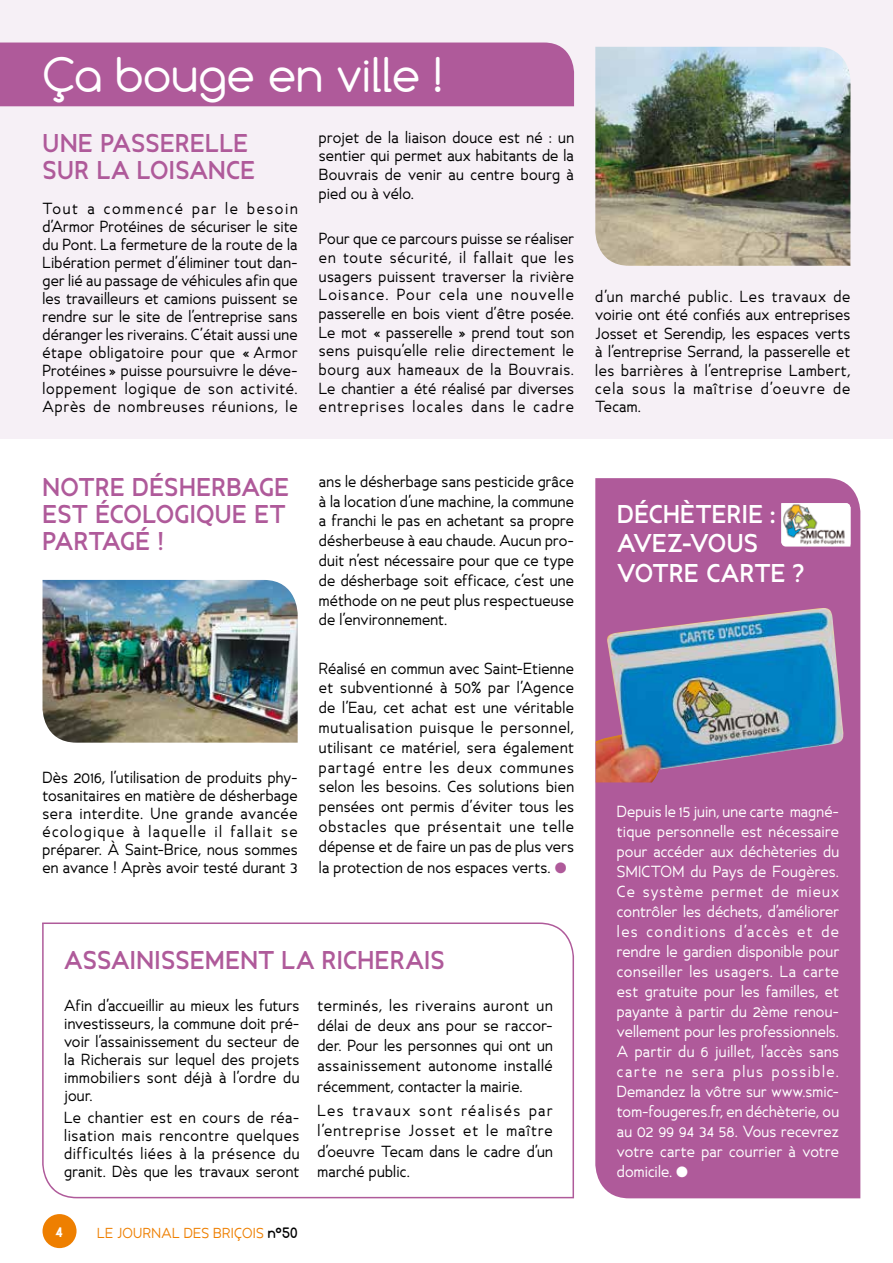
<style>
.page{position:relative;width:893px;height:1263px;background:#fff}
.page>*{position:absolute;margin:0;border:0;box-sizing:border-box;transform-origin:0 0}
.t1{font:45px "Comfortaa";color:#fff}
.t2{font:700 24px/27px "Ancillary";letter-spacing:.005em;color:#af5a9a}
.t3{font:700 24px/29.1px "Ancillary";letter-spacing:.005em;color:#fff}
.t4{font:15px/18px "Ancillary";letter-spacing:.02em;color:#000;text-align:justify}
.t5{font:15px/20px "Ancillary";letter-spacing:.01em;color:#fff;text-align:justify}
.t6{font:700 15px "Ancillary";color:#fff}
.t7{font:13.5px "Ancillary";letter-spacing:.025em;color:#ee7f00}
.s1{color:#af5a9a}
.s2{font-family:"Comfortaa";font-weight:700;color:#000}
</style>
<div class="page">
<div style="left:43px;top:1214px;width:34px;height:34px;background:#ee7f00;border-radius:50%"></div>
<div style="left:0;top:0;width:893px;height:439px;background:#f6f0f6"></div>
<div style="left:0;top:43px;width:574px;height:63px;background:#af5a9a"></div>
<img style="left:595px;top:47px;width:255px;height:219px">
<img style="left:43px;top:580px;width:255px;height:163px">
<svg style="left:42px;top:922px;width:532px;height:276px"></svg>
<div style="left:595px;top:478px;width:265px;height:720px;background:#af5a9a"></div>
<svg style="left:781px;top:545px;width:69px;height:2px"></svg>
<img style="left:781px;top:503px;width:69px;height:42px">
<img style="left:596px;top:608px;width:248px;height:174px">
<h1 class="t1" style="left:43px;top:46px;width:401px">Ça bouge en ville !</h1>
<h2 class="t2" style="left:43px;top:129px;width:214px">UNE PASSERELLE<br>SUR LA LOISANCE</h2>
<p class="t4" style="left:43px;top:199px;width:257px">Tout a commencé par le besoin d’Armor Protéines de sécuriser le site du Pont. La fermeture de la route de la Libération permet d’éliminer tout dan&shy;ger lié au passage de véhicules afin que les travailleurs et camions puissent se rendre sur le site de l’entreprise sans déranger les riverains. C’était aussi une étape obligatoire pour que « Armor Protéines » puisse poursuivre le déve&shy;loppement logique de son activité.<br>Après de nombreuses réunions, le</p>
<p class="t4" style="left:319px;top:128px;width:257px;line-height:18.6px">projet de la liaison douce est né : un sentier qui permet aux habitants de la Bouvrais de venir au centre bourg à pied ou à vélo.</p>
<p class="t4" style="left:319px;top:230px;width:257px;line-height:18.6px">Pour que ce parcours puisse se réaliser en toute sécurité, il fallait que les usagers puissent traverser la rivière Loisance. Pour cela une nouvelle passerelle en bois vient d’être posée.<br>Le mot « passerelle » prend tout son sens puisqu’elle relie directement le bourg aux hameaux de la Bouvrais.<br>Le chantier a été réalisé par diverses entreprises locales dans le cadre</p>
<p class="t4" style="left:595px;top:287px;width:257px;line-height:18.5px">d’un marché public. Les travaux de voirie ont été confiés aux entreprises Josset et Serendip, les espaces verts à l’entreprise Serrand, la passerelle et les barrières à l’entreprise Lambert, cela sous la maîtrise d’oeuvre de Tecam.</p>
<h2 class="t2" style="left:43px;top:473px;width:248px">NOTRE DÉSHERBAGE<br>EST ÉCOLOGIQUE ET<br>PARTAGÉ !</h2>
<p class="t4" style="left:43px;top:768px;width:257px">Dès 2016, l’utilisation de produits phy&shy;tosanitaires en matière de désherbage sera interdite. Une grande avancée écologique à laquelle il fallait se préparer. À Saint-Brice, nous sommes en avance ! Après avoir testé durant 3</p>
<p class="t4" style="left:319px;top:471px;width:257px;line-height:19.8px">ans le désherbage sans pesticide grâce à la location d’une machine, la commune a franchi le pas en achetant sa propre désherbeuse à eau chaude. Aucun pro&shy;duit n’est nécessaire pour que ce type de désherbage soit efficace, c’est une méthode on ne peut plus respectueuse de l’environnement.</p>
<p class="t4" style="left:319px;top:658px;width:257px;line-height:19.8px">Réalisé en commun avec Saint-Etienne et subventionné à 50% par l’Agence de l’Eau, cet achat est une véritable mutualisation puisque le personnel, utilisant ce matériel, sera également partagé entre les deux communes selon les besoins. Ces solutions bien pensées ont permis d’éviter tous les obstacles que présentait une telle dépense et de faire un pas de plus vers</p>
<p class="t4" style="left:319px;top:858px;width:249px">la protection de nos espaces verts. <span class="s1">●</span></p>
<h2 class="t2" style="left:64px;top:947px;width:382px">ASSAINISSEMENT LA RICHERAIS</h2>
<p class="t4" style="left:64px;top:996px;width:237px">Afin d’accueillir au mieux les futurs investisseurs, la commune doit pré&shy;voir l’assainissement du secteur de la Richerais sur lequel des projets immobiliers sont déjà à l’ordre du jour.</p>
<p class="t4" style="left:64px;top:1108px;width:237px">Le chantier est en cours de réa&shy;lisation mais rencontre quelques difficultés liées à la présence du granit. Dès que les travaux seront</p>
<p class="t4" style="left:317px;top:995px;width:237px;line-height:20.2px">terminés, les riverains auront un délai de deux ans pour se raccor&shy;der. Pour les personnes qui ont un assainissement autonome installé récemment, contacter la mairie.</p>
<p class="t4" style="left:317px;top:1100px;width:237px;line-height:20.2px">Les travaux sont réalisés par l’entreprise Josset et le maître d’oeuvre Tecam dans le cadre d’un marché public.</p>
<p class="t6" style="left:55px;top:1221px;width:9px">4</p>
<p class="t7" style="left:97px;top:1224px;width:202px">LE JOURNAL DES BRIÇOIS <span class="s2">n°50</span></p>
<h2 class="t3" style="left:617px;top:500px;width:189px">DÉCHÈTERIE :<br>AVEZ-VOUS<br>VOTRE CARTE ?</h2>
<p class="t5" style="left:617px;top:801px;width:224px">Depuis le 15 juin, une carte magné&shy;tique personnelle est nécessaire pour accéder aux déchèteries du SMICTOM du Pays de Fougères.<br>Ce système permet de mieux contrôler les déchets, d’améliorer les conditions d’accès et de rendre le gardien disponible pour conseiller les usagers. La carte est gratuite pour les familles, et payante à partir du 2ème renou&shy;vellement pour les professionnels.<br>A partir du 6 juillet, l’accès sans carte ne sera plus possible.<br>Demandez la vôtre sur www.smic&shy;tom-fougeres.fr, en déchèterie, ou au 02 99 94 34 58. Vous recevrez votre carte par courrier à votre domicile. ●</p>
</div>
